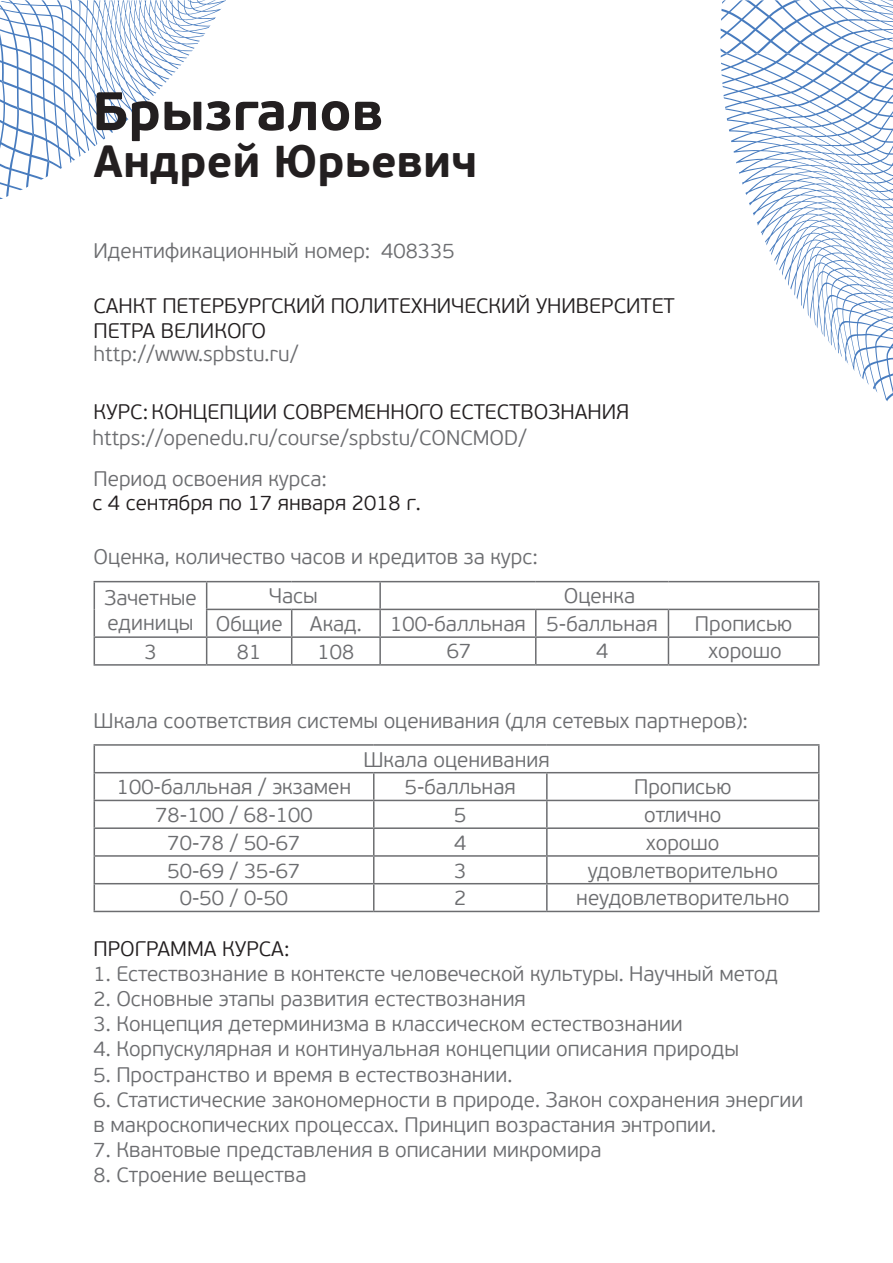
<style>
.page{position:relative;width:893px;height:1263px;background:#fff}
.page>*{position:absolute;margin:0;border:0;box-sizing:border-box;transform-origin:0 0}
.t1{font:700 54px "PF Beau Sans Pro";color:#231f20}
.t2{font:700 45px "PF Beau Sans Pro";color:#231f20}
.t3{font:300 21px/25.2px "PF Beau Sans Pro";color:#6c6d70}
.t4{font:300 21px/25.3px "PF Beau Sans Pro";color:#231f20}
</style>
<div class="page">
<svg style="left:720px;top:0;width:173px;height:54px"></svg>
<svg style="left:720px;top:54px;width:173px;height:348px"></svg>
<svg style="left:0;top:0;width:226px;height:199px"></svg>
<hr style="left:94px;top:581px;width:113px;height:1px;background:#6c6d70">
<hr style="left:207px;top:581px;width:85px;height:1px;background:#6c6d70">
<hr style="left:292px;top:581px;width:88px;height:1px;background:#6c6d70">
<hr style="left:380px;top:581px;width:156px;height:1px;background:#6c6d70">
<hr style="left:379px;top:582px;width:2px;height:27px;background:#6c6d70">
<hr style="left:536px;top:581px;width:132px;height:1px;background:#6c6d70">
<hr style="left:668px;top:581px;width:151px;height:1px;background:#6c6d70">
<hr style="left:206px;top:609px;width:86px;height:1px;background:#6c6d70">
<hr style="left:292px;top:609px;width:88px;height:1px;background:#6c6d70">
<hr style="left:380px;top:609px;width:156px;height:1px;background:#6c6d70">
<hr style="left:379px;top:610px;width:2px;height:26px;background:#6c6d70">
<hr style="left:536px;top:609px;width:132px;height:1px;background:#6c6d70">
<hr style="left:668px;top:609px;width:151px;height:1px;background:#6c6d70">
<hr style="left:94px;top:636px;width:113px;height:2px;background:#6c6d70">
<svg style="left:94px;top:582px;width:1px;height:82px"></svg>
<hr style="left:207px;top:636px;width:85px;height:2px;background:#6c6d70">
<svg style="left:206px;top:582px;width:1px;height:82px"></svg>
<hr style="left:292px;top:636px;width:88px;height:2px;background:#6c6d70">
<svg style="left:291px;top:610px;width:1px;height:54px"></svg>
<hr style="left:380px;top:636px;width:156px;height:2px;background:#6c6d70">
<hr style="left:379px;top:638px;width:2px;height:26px;background:#6c6d70">
<hr style="left:536px;top:636px;width:132px;height:2px;background:#6c6d70">
<svg style="left:535px;top:610px;width:1px;height:54px"></svg>
<hr style="left:668px;top:636px;width:151px;height:2px;background:#6c6d70">
<svg style="left:668px;top:610px;width:1px;height:54px"></svg>
<svg style="left:818px;top:582px;width:1px;height:82px"></svg>
<hr style="left:94px;top:664px;width:113px;height:2px;background:#6c6d70">
<hr style="left:207px;top:664px;width:85px;height:2px;background:#6c6d70">
<hr style="left:292px;top:664px;width:88px;height:2px;background:#6c6d70">
<hr style="left:380px;top:664px;width:156px;height:2px;background:#6c6d70">
<hr style="left:536px;top:664px;width:132px;height:2px;background:#6c6d70">
<hr style="left:668px;top:664px;width:151px;height:2px;background:#6c6d70">
<hr style="left:94px;top:744px;width:280px;height:2px;background:#6c6d70">
<hr style="left:374px;top:744px;width:173px;height:2px;background:#6c6d70">
<hr style="left:547px;top:744px;width:272px;height:2px;background:#6c6d70">
<hr style="left:94px;top:772px;width:280px;height:1px;background:#6c6d70">
<hr style="left:374px;top:772px;width:173px;height:1px;background:#6c6d70">
<hr style="left:547px;top:772px;width:272px;height:1px;background:#6c6d70">
<hr style="left:546px;top:773px;width:2px;height:27px;background:#6c6d70">
<hr style="left:94px;top:800px;width:280px;height:1px;background:#6c6d70">
<hr style="left:374px;top:800px;width:173px;height:1px;background:#6c6d70">
<hr style="left:547px;top:800px;width:272px;height:1px;background:#6c6d70">
<hr style="left:546px;top:801px;width:2px;height:26px;background:#6c6d70">
<hr style="left:94px;top:827px;width:280px;height:2px;background:#6c6d70">
<hr style="left:374px;top:827px;width:173px;height:2px;background:#6c6d70">
<hr style="left:547px;top:827px;width:272px;height:2px;background:#6c6d70">
<hr style="left:546px;top:829px;width:2px;height:26px;background:#6c6d70">
<hr style="left:94px;top:855px;width:280px;height:2px;background:#6c6d70">
<hr style="left:374px;top:855px;width:173px;height:2px;background:#6c6d70">
<hr style="left:547px;top:855px;width:272px;height:2px;background:#6c6d70">
<hr style="left:546px;top:857px;width:2px;height:26px;background:#6c6d70">
<hr style="left:94px;top:883px;width:280px;height:1px;background:#6c6d70">
<svg style="left:94px;top:746px;width:1px;height:165px"></svg>
<hr style="left:374px;top:883px;width:173px;height:1px;background:#6c6d70">
<svg style="left:373px;top:773px;width:1px;height:138px"></svg>
<hr style="left:547px;top:883px;width:272px;height:1px;background:#6c6d70">
<hr style="left:546px;top:884px;width:2px;height:27px;background:#6c6d70">
<svg style="left:818px;top:746px;width:1px;height:165px"></svg>
<hr style="left:94px;top:911px;width:280px;height:1px;background:#6c6d70">
<hr style="left:374px;top:911px;width:173px;height:1px;background:#6c6d70">
<hr style="left:547px;top:911px;width:272px;height:1px;background:#6c6d70">
<h1 class="t1" style="left:92px;top:78px;width:293px">Брызгалов</h1>
<h2 class="t2" style="left:94px;top:133px;width:385px">Андрей Юрьевич</h2>
<p class="t3" style="left:94px;top:238px;width:278px">Идентификационный номер:</p>
<p class="t4" style="left:94px;top:293px;width:583px">САНКТ ПЕТЕРБУРГСКИЙ ПОЛИТЕХНИЧЕСКИЙ УНИВЕРСИТЕТ<br>ПЕТРА ВЕЛИКОГО</p>
<p class="t3" style="left:94px;top:342px;width:206px">http://www.spbstu.ru/</p>
<p class="t4" style="left:94px;top:399px;width:537px">КУРС:КОНЦЕПЦИИ СОВРЕМЕННОГО ЕСТЕСТВОЗНАНИЯ</p>
<p class="t3" style="left:381px;top:238px;width:75px">408335</p>
<p class="t3" style="left:92px;top:426px;width:436px">https://openedu.ru/course/spbstu/CONCMOD/</p>
<p class="t3" style="left:94px;top:466px;width:235px">Период освоения курса:</p>
<p class="t4" style="left:92px;top:490px;width:330px">с 4 сентября по 17 января 2018 г.</p>
<p class="t3" style="left:94px;top:545px;width:446px">Оценка, количество часов и кредитов за курс:</p>
<p class="t3" style="left:104px;top:585px;width:94px">Зачетные единицы</p>
<p class="t3" style="left:269px;top:584px;width:50px">Часы</p>
<p class="t3" style="left:564px;top:584px;width:73px">Оценка</p>
<p class="t3" style="left:216px;top:612px;width:69px">Общие</p>
<p class="t3" style="left:310px;top:612px;width:53px">Акад.</p>
<p class="t3" style="left:390px;top:612px;width:269px">100-балльная 5-балльная</p>
<p class="t3" style="left:695px;top:612px;width:99px">Прописью</p>
<p class="t3" style="left:144px;top:639px;width:14px">3</p>
<p class="t3" style="left:237px;top:639px;width:26px">81</p>
<p class="t3" style="left:318px;top:639px;width:38px">108</p>
<p class="t3" style="left:447px;top:639px;width:26px">67</p>
<p class="t3" style="left:596px;top:639px;width:14px">4</p>
<p class="t3" style="left:709px;top:639px;width:75px">хорошо</p>
<p class="t3" style="left:94px;top:709px;width:656px">Шкала соответствия системы оценивания (для сетевых партнеров):</p>
<p class="t3" style="left:363px;top:747px;width:188px">Шкала оценивания</p>
<p class="t3" style="left:117px;top:775px;width:236px">100-балльная / экзамен</p>
<p class="t3" style="left:405px;top:775px;width:113px">5-балльная</p>
<p class="t3" style="left:634px;top:775px;width:99px">Прописью</p>
<p class="t3" style="left:155px;top:803px;width:159px">78-100 / 68-100</p>
<p class="t3" style="left:454px;top:803px;width:14px">5</p>
<p class="t3" style="left:644px;top:803px;width:79px">отлично</p>
<p class="t3" style="left:168px;top:830px;width:134px">70-78 / 50-67</p>
<p class="t3" style="left:454px;top:830px;width:14px">4</p>
<p class="t3" style="left:646px;top:830px;width:75px">хорошо</p>
<p class="t3" style="left:168px;top:858px;width:134px">50-69 / 35-67</p>
<p class="t3" style="left:454px;top:858px;width:14px">3</p>
<p class="t3" style="left:588px;top:858px;width:192px">удовлетворительно</p>
<p class="t3" style="left:180px;top:886px;width:110px">0-50 / 0-50</p>
<p class="t3" style="left:454px;top:886px;width:14px">2</p>
<p class="t3" style="left:576px;top:886px;width:215px">неудовлетворительно</p>
<p class="t4" style="left:94px;top:936px;width:197px">ПРОГРАММА КУРСА:</p>
<p class="t3" style="left:94px;top:961px;width:686px">1. Естествознание в контексте человеческой культуры. Научный метод</p>
<p class="t3" style="left:94px;top:986px;width:434px">2. Основные этапы развития естествознания</p>
<p class="t3" style="left:94px;top:1012px;width:591px">3. Концепция детерминизма в классическом естествознании</p>
<p class="t3" style="left:94px;top:1037px;width:647px">4. Корпускулярная и континуальная концепции описания природы</p>
<p class="t3" style="left:94px;top:1062px;width:420px">5. Пространство и время в естествознании.</p>
<p class="t3" style="left:94px;top:1087px;width:711px">6. Статистические закономерности в природе. Закон сохранения энергии в макроскопических процессах. Принцип возрастания энтропии.</p>
<p class="t3" style="left:94px;top:1138px;width:510px">7. Квантовые представления в описании микромира</p>
<p class="t3" style="left:94px;top:1163px;width:214px">8. Строение вещества</p>
</div>
